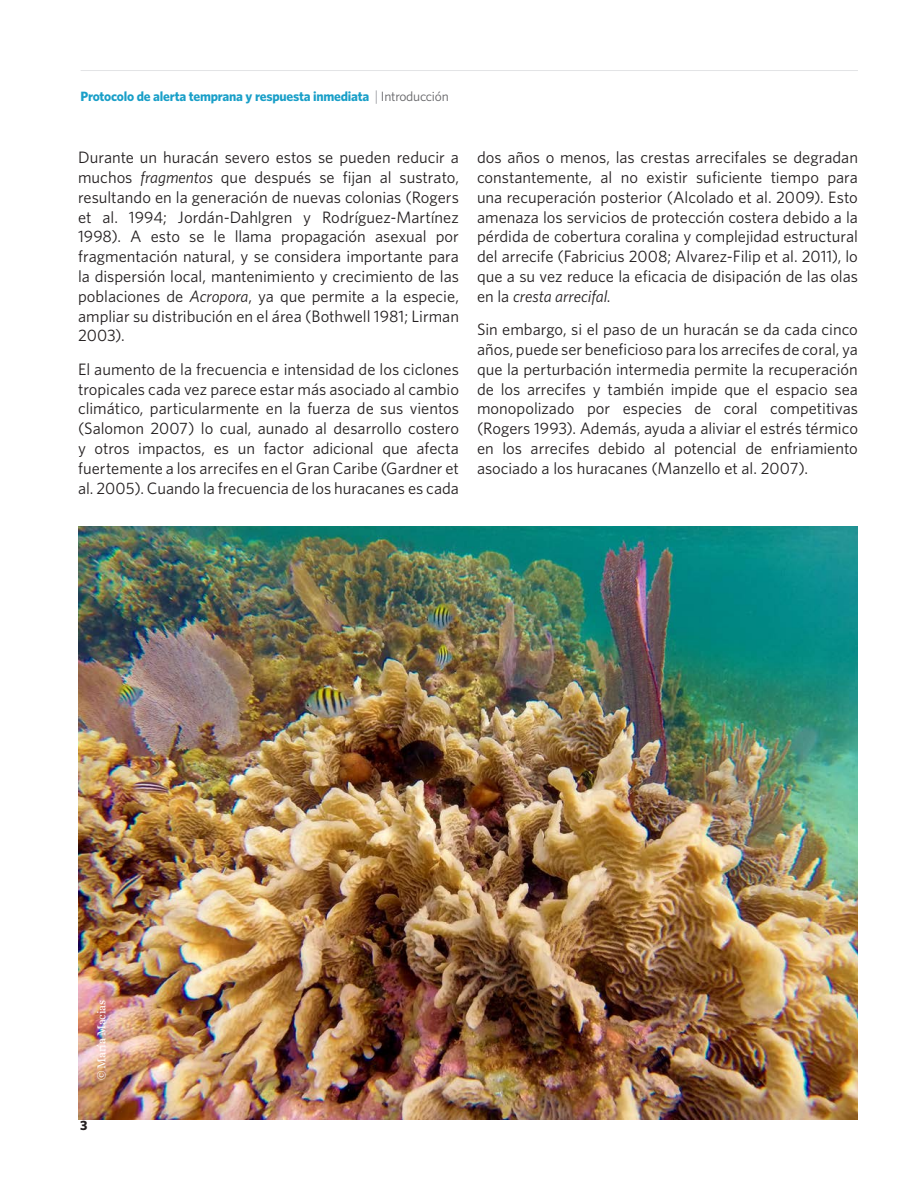
<style>
.page{position:relative;width:915px;height:1191px;background:#fff}
.page>*{position:absolute;margin:0;border:0;box-sizing:border-box;transform-origin:0 0}
.t1{font:16.5px/19.8px "Whitney";color:#231f20;text-align:justify}
.Chronicle_hed_Depts{font:700 13.5px "Whitney";letter-spacing:-.02em;color:#199fc8}
.Chronicle_hed_Depts-2{font:13.5px "Whitney";letter-spacing:-.02em;color:#636366}
.t2{font:700 13.5px "Whitney";color:#231f20}
.Chronicle_body{font:12px "Chronicle Text G2";letter-spacing:-.01em;color:#fff}
.s1{font-style:italic}
</style>
<div class="page">
<img style="left:78px;top:526px;width:779px;height:593px">
<svg style="left:376px;top:90px;width:1px;height:14px"></svg>
<hr style="left:81px;top:70px;width:776px;height:1px;background:#e3e4e6">
<p class="Chronicle_hed_Depts" style="left:80px;top:87px;width:290px">Protocolo de alerta temprana y respuesta inmediata</p>
<p class="Chronicle_hed_Depts-2" style="left:381px;top:88px;width:69px">Introducción</p>
<p class="t1" style="left:78px;top:147px;width:382px">Durante un huracán severo estos se pueden reducir a muchos <span class="s1">fragmentos</span> que después se fijan al sustrato, resultando en la generación de nuevas colonias (Rogers et al. 1994; Jordán-Dahlgren y Rodríguez-Martínez 1998). A esto se le llama propagación asexual por fragmentación natural, y se considera importante para la dispersión local, mantenimiento y crecimiento de las poblaciones de <span class="s1">Acropora</span>, ya que permite a la especie, ampliar su distribución en el área (Bothwell 1981; Lirman 2003).</p>
<p class="t1" style="left:78px;top:359px;width:382px">El aumento de la frecuencia e intensidad de los ciclones tropicales cada vez parece estar más asociado al cambio climático, particularmente en la fuerza de sus vientos (Salomon 2007) lo cual, aunado al desarrollo costero y otros impactos, es un factor adicional que afecta fuertemente a los arrecifes en el Gran Caribe (Gardner et al. 2005). Cuando la frecuencia de los huracanes es cada</p>
<p class="t1" style="left:477px;top:147px;width:382px">dos años o menos, las crestas arrecifales se degradan constantemente, al no existir suficiente tiempo para una recuperación posterior (Alcolado et al. 2009). Esto amenaza los servicios de protección costera debido a la pérdida de cobertura coralina y complejidad estructural del arrecife (Fabricius 2008; Alvarez-Filip et al. 2011), lo que a su vez reduce la eficacia de disipación de las olas en la <span class="s1">cresta arrecifal</span>.</p>
<p class="t1" style="left:477px;top:319px;width:382px">Sin embargo, si el paso de un huracán se da cada cinco años, puede ser beneficioso para los arrecifes de coral, ya que la perturbación intermedia permite la recuperación de los arrecifes y también impide que el espacio sea monopolizado por especies de coral competitivas (Rogers 1993). Además, ayuda a aliviar el estrés térmico en los arrecifes debido al potencial de enfriamiento asociado a los huracanes (Manzello et al. 2007).</p>
<p class="Chronicle_body" style="left:92px;top:1080px;width:82px;rotate:-90deg">© María Macias</p>
<p class="t2" style="left:80px;top:1116px;width:9px">3</p>
</div>
